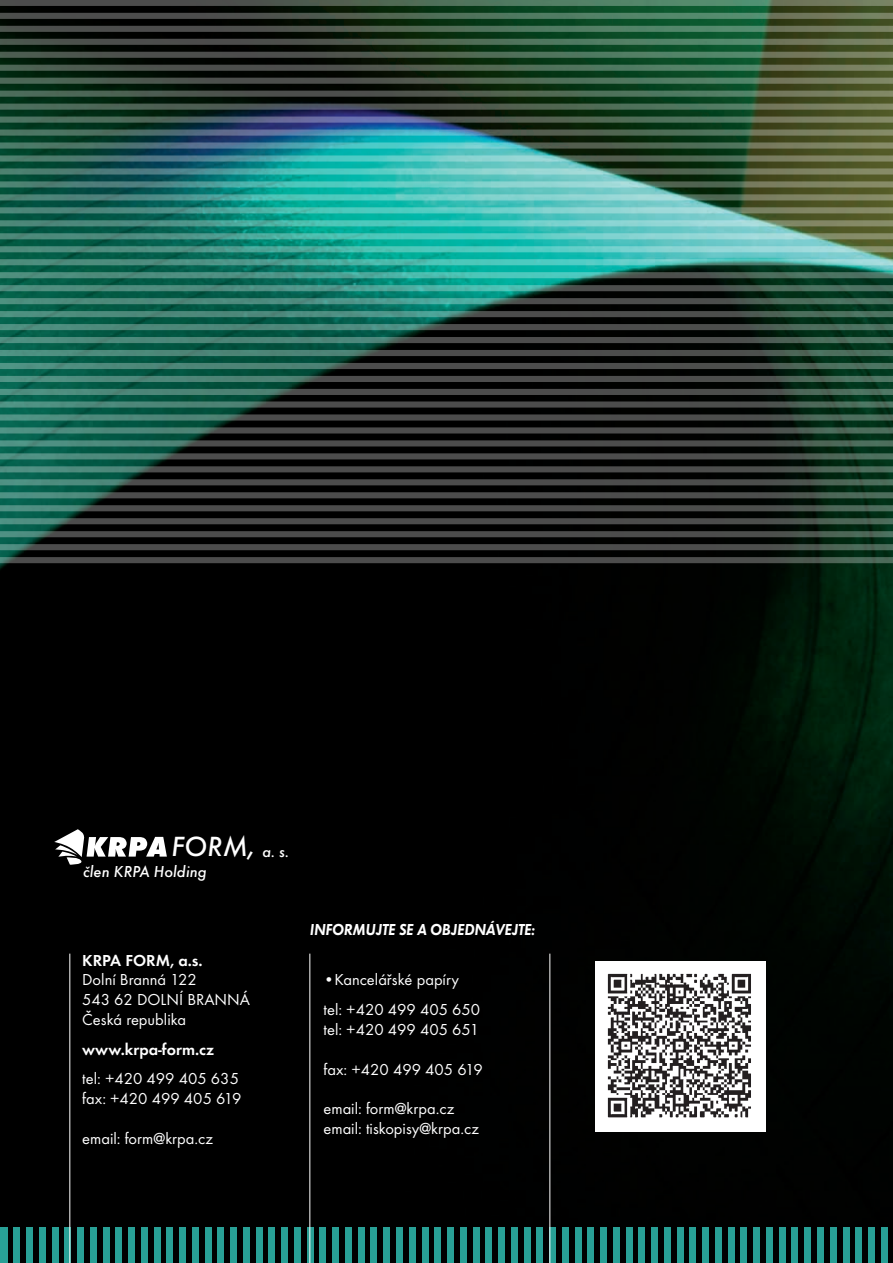
<style>
.page{position:relative;width:893px;height:1263px;background:#fff}
.page>*{position:absolute;margin:0;border:0;box-sizing:border-box;transform-origin:0 0}
.t1{font:28.8px "Futura TOT Medi Obli";color:#fff}
.t2{font:16.5px/19.8px "Futura TOT";color:#fff}
.t3{font:600 16.5px "Futura TOT";color:#fff}
.t4{font:16.5px "Futura TOT Demi Obli";letter-spacing:-.02em;color:#fff;scale:.96 1}
.t5{font:16.5px "Futura TOT Medi Obli";color:#fff}
.s1{font-size:16.5px}
</style>
<div class="page">
<img style="left:0;top:563px;width:893px;height:700px">
<img style="left:0;top:0;width:893px;height:563px">
<div style="left:881px;top:1227px;width:6px;height:36px;background:#28a096"></div>
<div style="left:868px;top:1227px;width:7px;height:36px;background:#28a096"></div>
<div style="left:855px;top:1227px;width:7px;height:36px;background:#28a096"></div>
<div style="left:843px;top:1227px;width:6px;height:36px;background:#28a096"></div>
<div style="left:830px;top:1227px;width:6px;height:36px;background:#28a096"></div>
<div style="left:817px;top:1227px;width:7px;height:36px;background:#28a096"></div>
<div style="left:804px;top:1227px;width:7px;height:36px;background:#28a096"></div>
<div style="left:792px;top:1227px;width:6px;height:36px;background:#28a096"></div>
<div style="left:779px;top:1227px;width:6px;height:36px;background:#28a096"></div>
<div style="left:766px;top:1227px;width:7px;height:36px;background:#28a096"></div>
<div style="left:753px;top:1227px;width:7px;height:36px;background:#28a096"></div>
<div style="left:741px;top:1227px;width:6px;height:36px;background:#28a096"></div>
<div style="left:728px;top:1227px;width:6px;height:36px;background:#28a096"></div>
<div style="left:715px;top:1227px;width:7px;height:36px;background:#28a096"></div>
<div style="left:702px;top:1227px;width:7px;height:36px;background:#28a096"></div>
<div style="left:690px;top:1227px;width:6px;height:36px;background:#28a096"></div>
<div style="left:677px;top:1227px;width:6px;height:36px;background:#28a096"></div>
<div style="left:664px;top:1227px;width:7px;height:36px;background:#28a096"></div>
<div style="left:651px;top:1227px;width:7px;height:36px;background:#28a096"></div>
<div style="left:639px;top:1227px;width:6px;height:36px;background:#28a096"></div>
<div style="left:626px;top:1227px;width:6px;height:36px;background:#28a096"></div>
<div style="left:613px;top:1227px;width:7px;height:36px;background:#28a096"></div>
<div style="left:600px;top:1227px;width:7px;height:36px;background:#28a096"></div>
<div style="left:588px;top:1227px;width:6px;height:36px;background:#28a096"></div>
<div style="left:575px;top:1227px;width:6px;height:36px;background:#28a096"></div>
<div style="left:562px;top:1227px;width:6px;height:36px;background:#28a096"></div>
<svg style="left:550px;top:1227px;width:6px;height:36px"></svg>
<div style="left:537px;top:1227px;width:6px;height:36px;background:#28a096"></div>
<div style="left:524px;top:1227px;width:6px;height:36px;background:#28a096"></div>
<div style="left:511px;top:1227px;width:6px;height:36px;background:#28a096"></div>
<div style="left:498px;top:1227px;width:7px;height:36px;background:#28a096"></div>
<div style="left:486px;top:1227px;width:6px;height:36px;background:#28a096"></div>
<div style="left:473px;top:1227px;width:6px;height:36px;background:#28a096"></div>
<div style="left:460px;top:1227px;width:6px;height:36px;background:#28a096"></div>
<div style="left:447px;top:1227px;width:7px;height:36px;background:#28a096"></div>
<div style="left:435px;top:1227px;width:6px;height:36px;background:#28a096"></div>
<div style="left:422px;top:1227px;width:6px;height:36px;background:#28a096"></div>
<div style="left:409px;top:1227px;width:6px;height:36px;background:#28a096"></div>
<div style="left:396px;top:1227px;width:7px;height:36px;background:#28a096"></div>
<div style="left:384px;top:1227px;width:6px;height:36px;background:#28a096"></div>
<div style="left:371px;top:1227px;width:6px;height:36px;background:#28a096"></div>
<div style="left:358px;top:1227px;width:6px;height:36px;background:#28a096"></div>
<div style="left:345px;top:1227px;width:7px;height:36px;background:#28a096"></div>
<div style="left:333px;top:1227px;width:6px;height:36px;background:#28a096"></div>
<div style="left:320px;top:1227px;width:6px;height:36px;background:#28a096"></div>
<svg style="left:307px;top:1227px;width:6px;height:36px"></svg>
<div style="left:294px;top:1227px;width:7px;height:36px;background:#28a096"></div>
<div style="left:281px;top:1227px;width:7px;height:36px;background:#28a096"></div>
<div style="left:269px;top:1227px;width:6px;height:36px;background:#28a096"></div>
<div style="left:256px;top:1227px;width:6px;height:36px;background:#28a096"></div>
<div style="left:243px;top:1227px;width:7px;height:36px;background:#28a096"></div>
<div style="left:230px;top:1227px;width:7px;height:36px;background:#28a096"></div>
<div style="left:218px;top:1227px;width:6px;height:36px;background:#28a096"></div>
<div style="left:205px;top:1227px;width:6px;height:36px;background:#28a096"></div>
<div style="left:192px;top:1227px;width:7px;height:36px;background:#28a096"></div>
<div style="left:179px;top:1227px;width:7px;height:36px;background:#28a096"></div>
<div style="left:167px;top:1227px;width:6px;height:36px;background:#28a096"></div>
<div style="left:154px;top:1227px;width:6px;height:36px;background:#28a096"></div>
<div style="left:141px;top:1227px;width:7px;height:36px;background:#28a096"></div>
<div style="left:128px;top:1227px;width:7px;height:36px;background:#28a096"></div>
<div style="left:116px;top:1227px;width:6px;height:36px;background:#28a096"></div>
<div style="left:103px;top:1227px;width:6px;height:36px;background:#28a096"></div>
<div style="left:90px;top:1227px;width:7px;height:36px;background:#28a096"></div>
<div style="left:77px;top:1227px;width:7px;height:36px;background:#28a096"></div>
<div style="left:65px;top:1227px;width:6px;height:36px;background:#28a096"></div>
<div style="left:52px;top:1227px;width:6px;height:36px;background:#28a096"></div>
<div style="left:39px;top:1227px;width:6px;height:36px;background:#28a096"></div>
<div style="left:26px;top:1227px;width:7px;height:36px;background:#28a096"></div>
<div style="left:14px;top:1227px;width:6px;height:36px;background:#28a096"></div>
<div style="left:0;top:1227px;width:7px;height:36px;background:#28a096"></div>
<svg style="left:54px;top:829px;width:113px;height:36px"></svg>
<hr style="left:69px;top:954px;width:1px;height:309px;background:#fff">
<hr style="left:309px;top:954px;width:1px;height:309px;background:#fff">
<hr style="left:549px;top:954px;width:1px;height:309px;background:#fff">
<div style="left:595px;top:961px;width:170px;height:170px;background:#fff"></div>
<img style="left:607px;top:973px;width:144px;height:145px">
<h1 class="t1" style="left:171px;top:829px;width:119px">FORM, <span class="s1">a. s.</span></h1>
<p class="t5" style="left:83px;top:861px;width:125px">člen KRPA Holding</p>
<p class="t3" style="left:82px;top:950px;width:122px">KRPA FORM, a.s.</p>
<p class="t2" style="left:82px;top:970px;width:169px">Dolní Branná 122<br>543 62 DOLNÍ BRANNÁ<br>Česká republika</p>
<p class="t3" style="left:82px;top:1039px;width:133px">www.krpa-form.cz</p>
<p class="t2" style="left:82px;top:1069px;width:161px">tel: +420 499 405 635 fax: +420 499 405 619</p>
<p class="t2" style="left:82px;top:1128px;width:132px">email: form@krpa.cz</p>
<p class="t4" style="left:310px;top:920px;width:237px">INFORMUJTE SE A OBJEDNÁVEJTE:</p>
<p class="t2" style="left:323px;top:965px;width:158px;line-height:29.7px">•Kancelářské papíry tel: +420 499 405 650</p>
<p class="t2" style="left:323px;top:1019px;width:157px">tel: +420 499 405 651</p>
<p class="t2" style="left:323px;top:1059px;width:161px">fax: +420 499 405 619</p>
<p class="t2" style="left:323px;top:1099px;width:157px">email: form@krpa.cz email: tiskopisy@krpa.cz</p>
</div>
